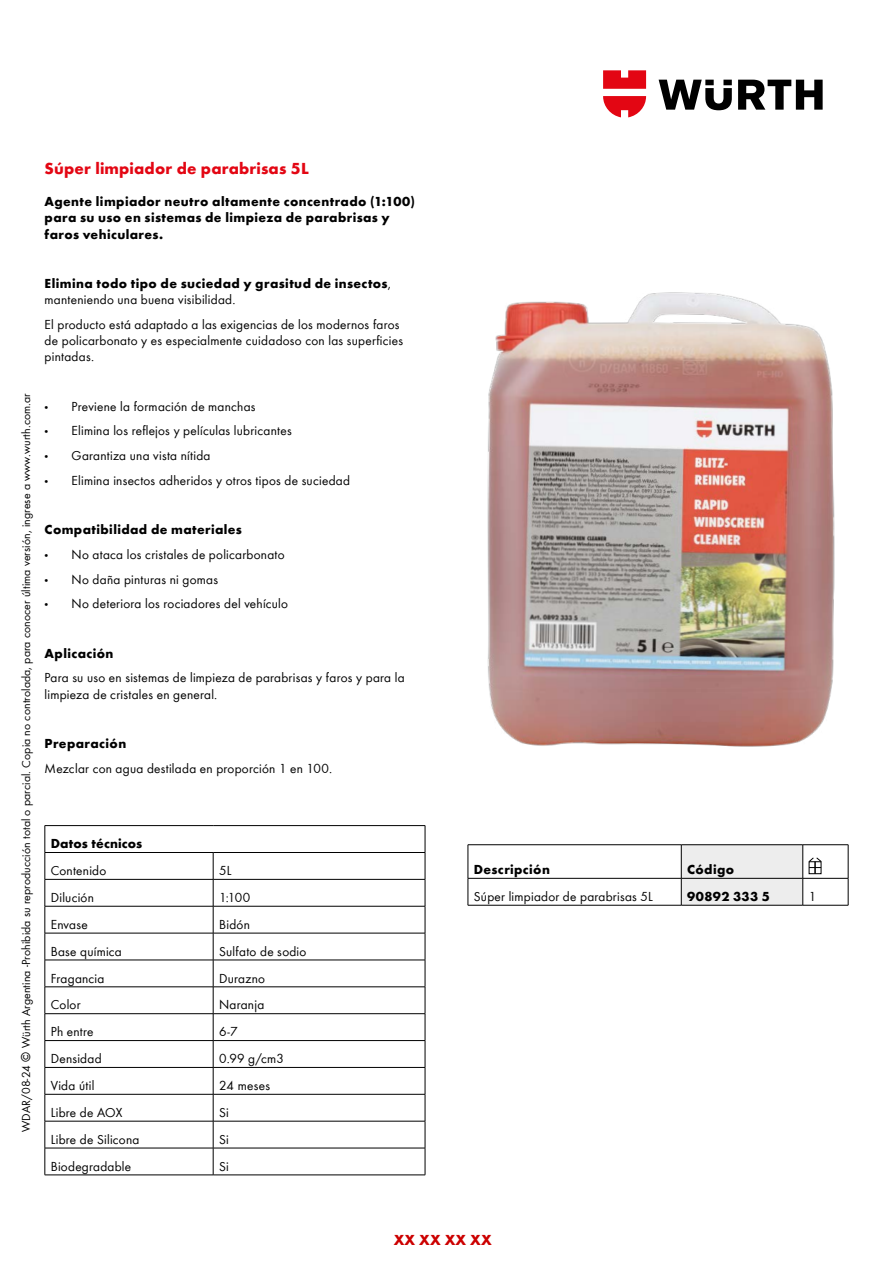
<style>
.page{position:relative;width:893px;height:1263px;background:#fff}
.page>*{position:absolute;margin:0;border:0;box-sizing:border-box;transform-origin:0 0}
.t1{font:700 16.5px "Wuerth Global";letter-spacing:.01em;color:#e30613}
.t2{font:700 15px "Wuerth Global";letter-spacing:.01em;color:#c00}
.t3{font:13.5px/16.2px "Wuerth Global";letter-spacing:.02em;color:#000}
.t4{font:700 13.5px/16.2px "Wuerth Global";letter-spacing:.03em;color:#000}
.t5{font:700 13.5px "Wuerth Global";letter-spacing:.01em;color:#000}
.t6{font:12px "Wuerth Global";letter-spacing:.01em;color:#000}
.s1{font-size:13.5px}
.s2{font-weight:400}
.s3{font-family:"Myriad Pro"}
</style>
<div class="page">
<svg style="left:659px;top:80px;width:164px;height:30px"></svg>
<svg style="left:603px;top:70px;width:43px;height:47px"></svg>
<hr style="left:45px;top:825px;width:168px;height:1px;background:#000">
<hr style="left:213px;top:825px;width:212px;height:1px;background:#000">
<hr style="left:45px;top:852px;width:168px;height:1px;background:#000">
<hr style="left:213px;top:852px;width:212px;height:1px;background:#000">
<hr style="left:45px;top:879px;width:168px;height:1px;background:#000">
<hr style="left:213px;top:879px;width:212px;height:1px;background:#000">
<hr style="left:45px;top:906px;width:168px;height:1px;background:#000">
<hr style="left:213px;top:906px;width:212px;height:1px;background:#000">
<hr style="left:45px;top:933px;width:168px;height:1px;background:#000">
<hr style="left:213px;top:933px;width:212px;height:1px;background:#000">
<hr style="left:45px;top:960px;width:168px;height:1px;background:#000">
<hr style="left:213px;top:960px;width:212px;height:1px;background:#000">
<hr style="left:45px;top:986px;width:168px;height:1px;background:#000">
<hr style="left:213px;top:986px;width:212px;height:1px;background:#000">
<hr style="left:45px;top:1013px;width:168px;height:1px;background:#000">
<hr style="left:213px;top:1013px;width:212px;height:1px;background:#000">
<hr style="left:45px;top:1040px;width:168px;height:1px;background:#000">
<hr style="left:213px;top:1040px;width:212px;height:1px;background:#000">
<hr style="left:45px;top:1067px;width:168px;height:1px;background:#000">
<hr style="left:213px;top:1067px;width:212px;height:1px;background:#000">
<svg style="left:45px;top:826px;width:1px;height:348px"></svg>
<svg style="left:213px;top:853px;width:1px;height:321px"></svg>
<hr style="left:45px;top:1094px;width:168px;height:1px;background:#000">
<hr style="left:45px;top:1121px;width:168px;height:1px;background:#000">
<hr style="left:45px;top:1148px;width:168px;height:1px;background:#000">
<hr style="left:45px;top:1174px;width:168px;height:1px;background:#000">
<svg style="left:425px;top:826px;width:1px;height:349px"></svg>
<hr style="left:213px;top:1094px;width:212px;height:1px;background:#000">
<hr style="left:213px;top:1121px;width:212px;height:1px;background:#000">
<hr style="left:213px;top:1148px;width:212px;height:1px;background:#000">
<hr style="left:213px;top:1174px;width:212px;height:1px;background:#000">
<hr style="left:681px;top:844px;width:122px;height:1px;background:#000">
<hr style="left:848px;top:845px;width:1px;height:33px;background:#000">
<hr style="left:803px;top:844px;width:45px;height:1px;background:#000">
<hr style="left:803px;top:878px;width:45px;height:1px;background:#000">
<hr style="left:681px;top:905px;width:122px;height:1px;background:#000">
<svg style="left:848px;top:878px;width:1px;height:27px"></svg>
<hr style="left:803px;top:905px;width:45px;height:1px;background:#000">
<hr style="left:468px;top:844px;width:213px;height:1px;background:#000">
<hr style="left:468px;top:845px;width:1px;height:33px;background:#000">
<hr style="left:468px;top:878px;width:213px;height:1px;background:#000">
<svg style="left:468px;top:878px;width:1px;height:27px"></svg>
<hr style="left:468px;top:905px;width:213px;height:1px;background:#000">
<svg style="left:681px;top:845px;width:141px;height:60px;background:#e3e3e3"></svg>
<img style="left:487px;top:292px;width:348px;height:455px">
<p class="t6" style="left:19px;top:1132px;width:741px;rotate:-90deg">WDAR/08-24 <span class="s1">©</span> Würth Argentina -Prohibida su reproducción total o parcial. Copia no controlada, para conocer última versión, ingrese a www.wurth.com.ar</p>
<p class="t1" style="left:45px;top:158px;width:266px">Súper limpiador de parabrisas 5L</p>
<p class="t4" style="left:45px;top:193px;width:372px">Agente limpiador neutro altamente concentrado (1:100) para su uso en sistemas de limpieza de parabrisas y faros vehiculares.</p>
<p class="t4" style="left:45px;top:275px;width:348px">Elimina todo tipo de suciedad y grasitud de insectos<span class="s2">, manteniendo una buena visibilidad.</span></p>
<p class="t3" style="left:45px;top:316px;width:360px">El producto está adaptado a las exigencias de los modernos faros de policarbonato y es especialmente cuidadoso con las superficies pintadas.</p>
<p class="t3" style="left:45px;top:398px;width:213px"><span class="s3">•</span> Previene la formación de manchas</p>
<p class="t3" style="left:45px;top:423px;width:249px"><span class="s3">•</span> Elimina los reflejos y películas lubricantes</p>
<p class="t3" style="left:45px;top:447px;width:167px"><span class="s3">•</span> Garantiza una vista nítida</p>
<p class="t3" style="left:45px;top:472px;width:307px"><span class="s3">•</span> Elimina insectos adheridos y otros tipos de suciedad</p>
<p class="t4" style="left:45px;top:521px;width:199px">Compatibilidad de materiales</p>
<p class="t3" style="left:45px;top:546px;width:242px"><span class="s3">•</span> No ataca los cristales de policarbonato</p>
<p class="t3" style="left:45px;top:571px;width:175px"><span class="s3">•</span> No daña pinturas ni gomas</p>
<p class="t3" style="left:45px;top:595px;width:245px"><span class="s3">•</span> No deteriora los rociadores del vehículo</p>
<p class="t4" style="left:45px;top:645px;width:70px">Aplicación</p>
<p class="t3" style="left:45px;top:670px;width:362px">Para su uso en sistemas de limpieza de parabrisas y faros y para la limpieza de cristales en general.</p>
<p class="t4" style="left:45px;top:735px;width:83px">Preparación</p>
<p class="t3" style="left:45px;top:760px;width:289px">Mezclar con agua destilada en proporción 1 en 100.</p>
<p class="t5" style="left:51px;top:836px;width:93px">Datos técnicos</p>
<p class="t3" style="left:51px;top:862px;width:57px">Contenido</p>
<p class="t3" style="left:219px;top:862px;width:14px">5L</p>
<p class="t3" style="left:51px;top:889px;width:45px">Dilución</p>
<p class="t3" style="left:219px;top:889px;width:33px">1:100</p>
<p class="t3" style="left:51px;top:916px;width:39px">Envase</p>
<p class="t3" style="left:219px;top:916px;width:32px">Bidón</p>
<p class="t3" style="left:51px;top:943px;width:73px">Base química</p>
<p class="t3" style="left:219px;top:943px;width:89px">Sulfato de sodio</p>
<p class="t3" style="left:51px;top:970px;width:55px">Fragancia</p>
<p class="t3" style="left:219px;top:970px;width:48px">Durazno</p>
<p class="t3" style="left:51px;top:997px;width:31px">Color</p>
<p class="t3" style="left:219px;top:997px;width:47px">Naranja</p>
<p class="t3" style="left:51px;top:1023px;width:44px">Ph entre</p>
<p class="t3" style="left:219px;top:1023px;width:20px">6-7</p>
<p class="t3" style="left:51px;top:1050px;width:52px">Densidad</p>
<p class="t3" style="left:219px;top:1050px;width:66px">0.99 g/cm3</p>
<p class="t3" style="left:51px;top:1077px;width:45px">Vida útil</p>
<p class="t3" style="left:219px;top:1077px;width:52px">24 meses</p>
<p class="t3" style="left:51px;top:1104px;width:73px">Libre de AOX</p>
<p class="t3" style="left:219px;top:1104px;width:11px">Si</p>
<p class="t3" style="left:51px;top:1131px;width:90px">Libre de Silicona</p>
<p class="t3" style="left:219px;top:1131px;width:11px">Si</p>
<p class="t3" style="left:51px;top:1158px;width:82px">Biodegradable</p>
<p class="t3" style="left:219px;top:1158px;width:11px">Si</p>
<p class="t4" style="left:474px;top:861px;width:78px">Descripción</p>
<p class="t4" style="left:687px;top:861px;width:48px">Código</p>
<p class="t3" style="left:474px;top:888px;width:181px">Súper limpiador de parabrisas 5L</p>
<p class="t4" style="left:687px;top:888px;width:84px">90892 333 5</p>
<p class="t3" style="left:809px;top:888px;width:9px">1</p>
<p class="t2" style="left:394px;top:1231px;width:99px">XX XX XX XX</p>
</div>
